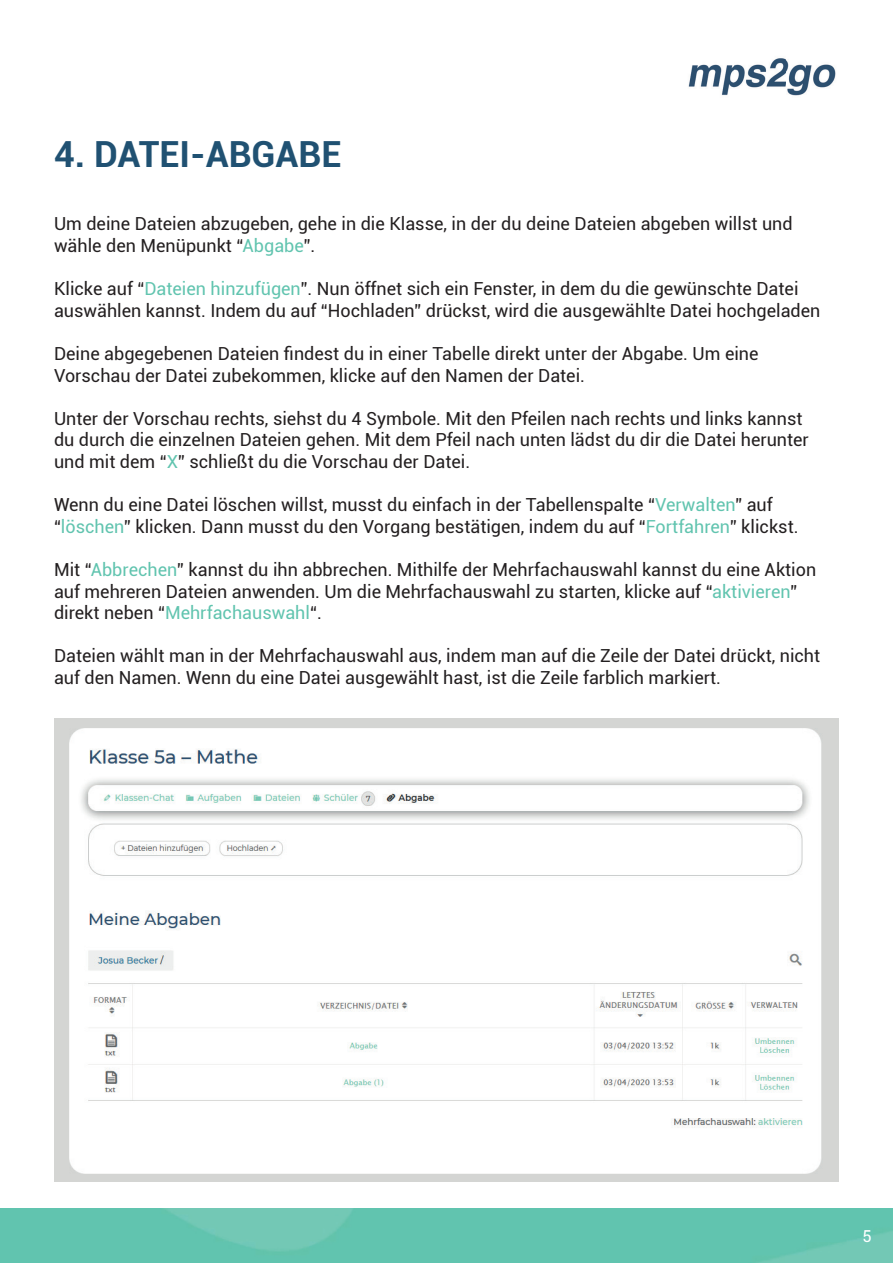
<style>
.page{position:relative;width:893px;height:1263px;background:#fff}
.page>*{position:absolute;margin:0;border:0;box-sizing:border-box;transform-origin:0 0}
.t1{font:700 36px "Roboto";color:#205172}
.t2{font:18px/21.6px "Roboto";color:#231f20}
.t3{font:16.5px "Roboto";color:#fff}
.s1{color:#61c4af}
</style>
<div class="page">
<img style="left:0;top:1209px;width:893px;height:54px">
<img style="left:688px;top:58px;width:148px;height:38px">
<img style="left:54px;top:719px;width:785px;height:463px">
<h1 class="t1" style="left:54px;top:129px;width:289px">4. DATEI-ABGABE</h1>
<p class="t2" style="left:54px;top:212px;width:740px">Um deine Dateien abzugeben, gehe in die Klasse, in der du deine Dateien abgeben willst und wähle den Menüpunkt “<span class="s1">Abgabe</span>”.</p>
<p class="t2" style="left:54px;top:277px;width:768px">Klicke auf “<span class="s1">Dateien hinzufügen</span>”. Nun öffnet sich ein Fenster, in dem du die gewünschte Datei auswählen kannst. Indem du auf “Hochladen” drückst, wird die ausgewählte Datei hochgeladen</p>
<p class="t2" style="left:54px;top:342px;width:706px">Deine abgegebenen Dateien findest du in einer Tabelle direkt unter der Abgabe. Um eine<br>Vorschau der Datei zubekommen, klicke auf den Namen der Datei.</p>
<p class="t2" style="left:54px;top:407px;width:756px">Unter der Vorschau rechts, siehst du 4 Symbole. Mit den Pfeilen nach rechts und links kannst du durch die einzelnen Dateien gehen. Mit dem Pfeil nach unten lädst du dir die Datei herunter und mit dem “<span class="s1">X</span>” schließt du die Vorschau der Datei.</p>
<p class="t2" style="left:54px;top:493px;width:746px">Wenn du eine Datei löschen willst, musst du einfach in der Tabellenspalte “<span class="s1">Verwalten</span>” auf “<span class="s1">löschen</span>” klicken. Dann musst du den Vorgang bestätigen, indem du auf “<span class="s1">Fortfahren</span>” klickst.</p>
<p class="t2" style="left:54px;top:558px;width:764px">Mit “<span class="s1">Abbrechen</span>” kannst du ihn abbrechen. Mithilfe der Mehrfachauswahl kannst du eine Aktion auf mehreren Dateien anwenden. Um die Mehrfachauswahl zu starten, klicke auf “<span class="s1">aktivieren</span>” direkt neben “<span class="s1">Mehrfachauswahl</span>“.</p>
<p class="t2" style="left:54px;top:644px;width:768px">Dateien wählt man in der Mehrfachauswahl aus, indem man auf die Zeile der Datei drückt, nicht auf den Namen. Wenn du eine Datei ausgewählt hast, ist die Zeile farblich markiert.</p>
<p class="t3" style="left:862px;top:1224px;width:11px">5</p>
</div>
